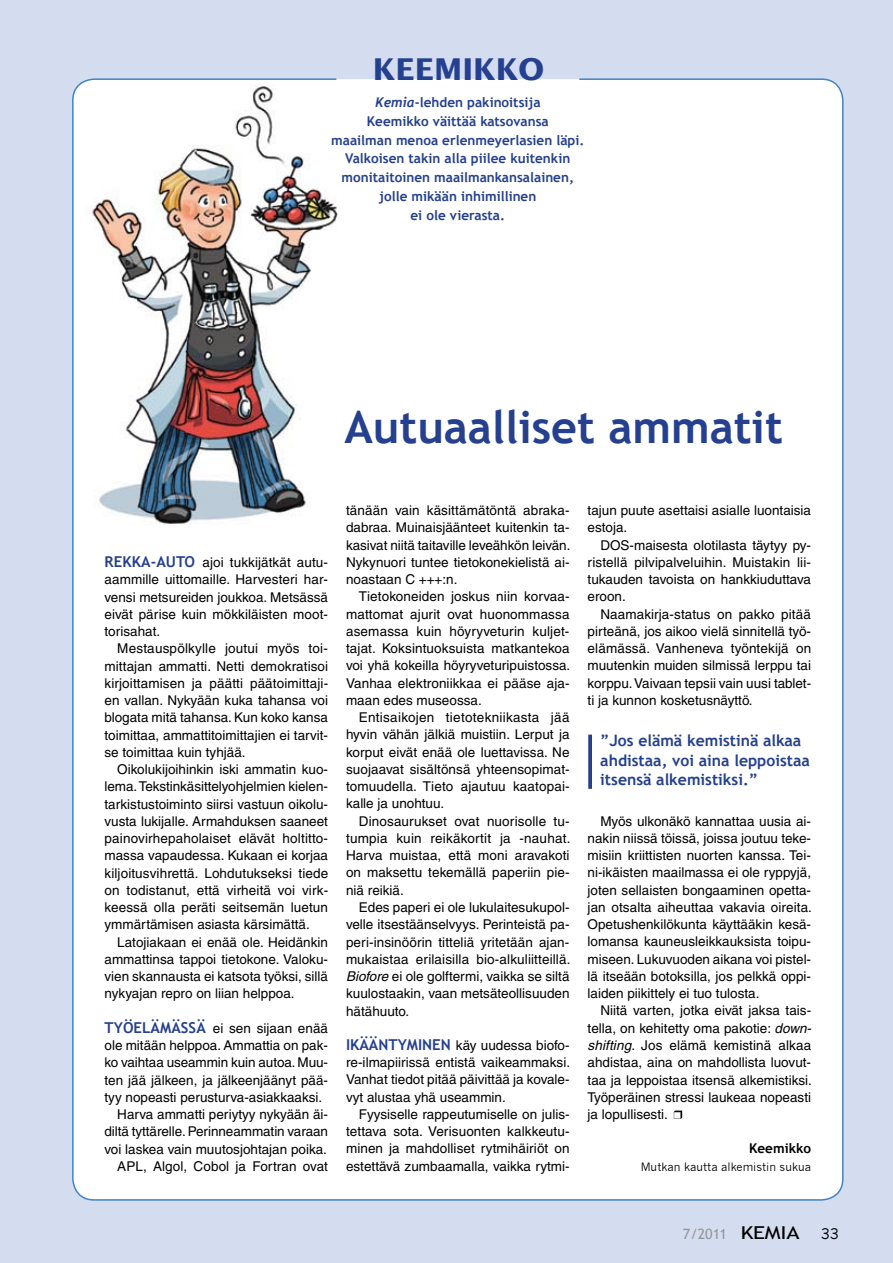
<style>
.page{position:relative;width:893px;height:1263px;background:#d4ddf0}
.page>*{position:absolute;margin:0;border:0;box-sizing:border-box;transform-origin:0 0}
.t1{font:700 45px "Trebuchet MS";color:#25408f}
.t2{font:700 30px "Lucida Sans";color:#25408f}
.t3{font:700 15.75px/19.5px "Trebuchet MS";color:#25408f}
.t4{font:14.25px "Trebuchet MS";color:#939598}
.t5{font:13.5px/17.2px "Helvetica";color:#000;text-align:justify}
.t6{font:700 13.5px/18.8px "Trebuchet MS";color:#25408f;text-align:center}
.t7{font:700 13.5px "Trebuchet MS";color:#000}
.t8{font:11.25px "News Gothic";color:#000}
.s1{font-family:"Trebuchet";font-style:italic}
.s2{font-family:"Trebuchet MS";font-weight:700;font-size:15px;color:#25408f}
.s3{font-style:italic}
.s4{font-size:17.85px;color:#000}
.s5{font-family:"News Gothic";color:#000}
</style>
<div class="page">
<div style="left:72px;top:78px;width:771px;height:1123px;background:#fff;border:2px solid #4283c4;border-radius:21px"></div>
<img style="left:92px;top:85px;width:246px;height:439px">
<svg style="left:674px;top:1110px;width:8px;height:9px"></svg>
<svg style="left:588px;top:735px;width:4px;height:54px"></svg>
<h2 class="t2" style="left:373px;top:51px;width:173px">KEEMIKKO</h2>
<p class="t6" style="left:331px;top:93px;width:255px"><span class="s1">Kemia</span>-lehden pakinoitsija<br>Keemikko väittää katsovansa<br>maailman menoa erlenmeyerlasien läpi.<br>Valkoisen takin alla piilee kuitenkin monitaitoinen maailmankansalainen, jolle mikään inhimillinen<br>ei ole vierasta.</p>
<h1 class="t1" style="left:344px;top:399px;width:440px">Autuaalliset ammatit</h1>
<p class="t5" style="left:105px;top:554px;width:225px"><span class="s2">REKKA-AUTO</span> ajoi tukkijätkät autu&shy;aammille uittomaille. Harvesteri har&shy;vensi metsureiden joukkoa. Metsässä eivät pärise kuin mökkiläisten moot&shy;torisahat.</p>
<p class="t5" style="left:105px;top:640px;width:225px;text-indent:13px">Mestauspölkylle joutui myös toi&shy;mittajan ammatti. Netti demokratisoi kirjoittamisen ja päätti päätoimittaji&shy;en vallan. Nykyään kuka tahansa voi blogata mitä tahansa. Kun koko kansa toimittaa, ammattitoimittajien ei tarvit&shy;se toimittaa kuin tyhjää.</p>
<p class="t5" style="left:105px;top:761px;width:225px;text-indent:13px">Oikolukijoihinkin iski ammatin kuo&shy;lema. Tekstinkäsittelyohjelmien kielen&shy;tarkistustoiminto siirsi vastuun oikolu&shy;vusta lukijalle. Armahduksen saaneet painovirhepaholaiset elävät holtitto&shy;massa vapaudessa. Kukaan ei korjaa kiljoitusvihrettä. Lohdutukseksi tiede on todistanut, että virheitä voi virk&shy;keessä olla peräti seitsemän luetun ymmärtämisen asiasta kärsimättä.</p>
<p class="t5" style="left:105px;top:933px;width:225px;text-indent:13px">Latojiakaan ei enää ole. Heidänkin ammattinsa tappoi tietokone. Valoku&shy;vien skannausta ei katsota työksi, sillä nykyajan repro on liian helppoa.</p>
<p class="t5" style="left:105px;top:1019px;width:225px"><span class="s2">TYÖELÄMÄSSÄ</span> ei sen sijaan enää</p>
<p class="t5" style="left:105px;top:1037px;width:225px">ole mitään helppoa. Ammattia on pak-</p>
<p class="t5" style="left:105px;top:1054px;width:225px">ko vaihtaa useammin kuin autoa. Muu-</p>
<p class="t5" style="left:105px;top:1071px;width:225px">ten jää jälkeen, ja jälkeenjäänyt pää-</p>
<p class="t5" style="left:105px;top:1088px;width:219px">tyy nopeasti perusturva-asiakkaaksi.</p>
<p class="t5" style="left:117px;top:1106px;width:212px">Harva ammatti periytyy nykyään äi-</p>
<p class="t5" style="left:105px;top:1123px;width:225px">diltä tyttärelle. Perinneammatin varaan</p>
<p class="t5" style="left:105px;top:1140px;width:224px">voi laskea vain muutosjohtajan poika.</p>
<p class="t5" style="left:117px;top:1157px;width:212px">APL, Algol, Cobol ja Fortran ovat</p>
<p class="t5" style="left:346px;top:502px;width:226px">tänään vain käsittämätöntä abraka&shy;dabraa. Muinaisjäänteet kuitenkin ta&shy;kasivat niitä taitaville leveähkön leivän.<br>Nykynuori tuntee tietokonekielistä ai&shy;noastaan C +++:n.</p>
<p class="t5" style="left:346px;top:588px;width:226px;text-indent:13px">Tietokoneiden joskus niin korvaa&shy;mattomat ajurit ovat huonommassa asemassa kuin höyryveturin kuljet&shy;tajat. Koksintuoksuista matkantekoa voi yhä kokeilla höyryveturipuistossa.<br>Vanhaa elektroniikkaa ei pääse aja&shy;maan edes museossa.</p>
<p class="t5" style="left:346px;top:709px;width:225px;text-indent:13px">Entisaikojen tietotekniikasta jää hyvin vähän jälkiä muistiin. Lerput ja korput eivät enää ole luettavissa. Ne suojaavat sisältönsä yhteensopimat&shy;tomuudella. Tieto ajautuu kaatopai&shy;kalle ja unohtuu.</p>
<p class="t5" style="left:346px;top:812px;width:226px;text-indent:13px">Dinosaurukset ovat nuorisolle tu&shy;tumpia kuin reikäkortit ja -nauhat.<br>Harva muistaa, että moni aravakoti on maksettu tekemällä paperiin pie&shy;niä reikiä.</p>
<p class="t5" style="left:346px;top:898px;width:226px;text-indent:13px">Edes paperi ei ole lukulaitesukupol&shy;velle itsestäänselvyys. Perinteistä pa&shy;peri-insinöörin titteliä yritetään ajan&shy;mukaistaa erilaisilla bio-alkuliitteillä.<br><span class="s3">Biofore</span> ei ole golftermi, vaikka se siltä kuulostaakin, vaan metsäteollisuuden hätähuuto.</p>
<p class="t5" style="left:346px;top:1036px;width:226px"><span class="s2">IKÄÄNTYMINEN</span> käy uudessa biofo&shy;re-ilmapiirissä entistä vaikeammaksi.<br>Vanhat tiedot pitää päivittää ja kovale&shy;vyt alustaa yhä useammin.</p>
<p class="t5" style="left:346px;top:1105px;width:225px;text-indent:13px">Fyysiselle rappeutumiselle on julis&shy;tettava sota. Verisuonten kalkkeutu&shy;minen ja mahdolliset rytmihäiriöt on estettävä zumbaamalla, vaikka rytmi-</p>
<p class="t5" style="left:588px;top:502px;width:225px">tajun puute asettaisi asialle luontaisia estoja.</p>
<p class="t5" style="left:588px;top:536px;width:225px;text-indent:13px">DOS-maisesta olotilasta täytyy py&shy;ristellä pilvipalveluihin. Muistakin lii&shy;tukauden tavoista on hankkiuduttava eroon.</p>
<p class="t5" style="left:588px;top:605px;width:225px;text-indent:13px">Naamakirja-status on pakko pitää pirteänä, jos aikoo vielä sinnitellä työ&shy;elämässä. Vanheneva työntekijä on muutenkin muiden silmissä lerppu tai korppu. Vaivaan tepsii vain uusi tablet&shy;ti ja kunnon kosketusnäyttö.</p>
<p class="t3" style="left:600px;top:731px;width:211px">”Jos elämä kemistinä alkaa ahdistaa, voi aina leppoistaa itsensä alkemistiksi.”</p>
<p class="t5" style="left:588px;top:812px;width:226px;text-indent:13px">Myös ulkonäkö kannattaa uusia ai&shy;nakin niissä töissä, joissa joutuu teke&shy;misiin kriittisten nuorten kanssa. Tei&shy;ni-ikäisten maailmassa ei ole ryppyjä, joten sellaisten bongaaminen opetta&shy;jan otsalta aiheuttaa vakavia oireita.<br>Opetushenkilökunta käyttääkin kesä&shy;lomansa kauneusleikkauksista toipu&shy;miseen. Lukuvuoden aikana voi pistel&shy;lä itseään botoksilla, jos pelkkä oppi&shy;laiden piikittely ei tuo tulosta.</p>
<p class="t5" style="left:588px;top:1002px;width:226px;text-indent:13px">Niitä varten, jotka eivät jaksa tais&shy;tella, on kehitetty oma pakotie: <span class="s3">down&shy;shifting</span>. Jos elämä kemistinä alkaa ahdistaa, aina on mahdollista luovut&shy;taa ja leppoistaa itsensä alkemistiksi.<br>Työperäinen stressi laukeaa nopeasti ja lopullisesti.</p>
<p class="t7" style="left:749px;top:1140px;width:63px">Keemikko</p>
<p class="t8" style="left:641px;top:1160px;width:172px">Mutkan kautta alkemistin sukua</p>
<p class="t4" style="left:683px;top:1226px;width:157px">7/2011 <span class="s4">KEMIA</span> <span class="s5">33</span></p>
</div>
